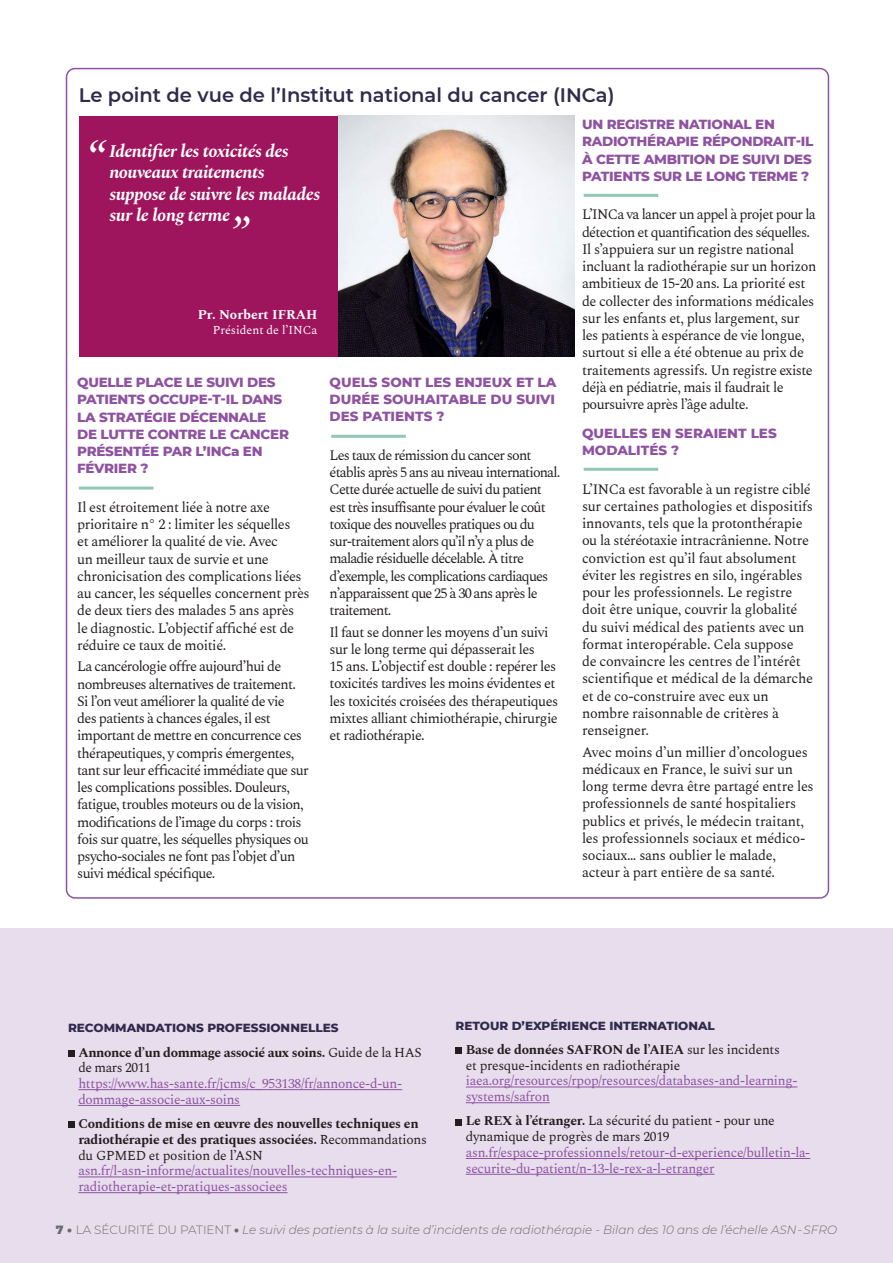
<style>
.page{position:relative;width:893px;height:1263px;background:#fff}
.page>*{position:absolute;margin:0;border:0;box-sizing:border-box;transform-origin:0 0}
.t1{font:italic 700 46.5px "Spectral";color:#fff}
.t2{font:600 19.5px "Montserrat";color:#302a4c}
.t3{font:italic 700 18px/21.6px "Spectral";letter-spacing:-.03em;color:#fff}
.t4{font:14.25px/17.2px "Spectral";letter-spacing:-.03em;color:#231f20}
.t5{font:14.25px/17.2px "Spectral";letter-spacing:-.05em;color:#231f20}
.t6{font:14.25px/17.2px "Spectral";letter-spacing:-.06em;color:#231f20}
.t7{font:13.5px/15.8px "Spectral";letter-spacing:-.02em;color:#8e52a1}
.t8{font:800 13.5px/17.2px "Montserrat";letter-spacing:-.02em;color:#8e52a1}
.t9{font:800 13.5px/17.2px "Montserrat";color:#8e52a1}
.t10{font:700 13.5px "Spectral";color:#fff}
.t11{font:italic 300 12px "Montserrat";color:#6c6d70}
.t12{font:800 12px "Montserrat";color:#302a4c}
.t13{font:12px "Spectral";color:#fff}
.s1{font-weight:700;color:#231f20}
.s2{color:#231f20}
.s3{font-weight:900;font-style:normal}
.s4{font-style:normal}
</style>
<div class="page">
<div style="left:0;top:928px;width:893px;height:335px;background:#e7dded"></div>
<hr style="left:78px;top:1089px;width:324px;height:1px;background:#8e52a1">
<hr style="left:78px;top:1105px;width:162px;height:1px;background:#8e52a1">
<hr style="left:78px;top:1176px;width:319px;height:1px;background:#8e52a1">
<hr style="left:78px;top:1192px;width:210px;height:1px;background:#8e52a1">
<svg style="left:68px;top:1050px;width:6px;height:6px"></svg>
<svg style="left:68px;top:1122px;width:6px;height:6px"></svg>
<hr style="left:466px;top:1087px;width:331px;height:1px;background:#8e52a1">
<hr style="left:466px;top:1102px;width:84px;height:1px;background:#8e52a1">
<hr style="left:466px;top:1158px;width:344px;height:1px;background:#8e52a1">
<hr style="left:466px;top:1174px;width:248px;height:1px;background:#8e52a1">
<div style="left:455px;top:1047px;width:7px;height:7px;background:#231f20"></div>
<div style="left:455px;top:1119px;width:7px;height:6px;background:#231f20"></div>
<div style="left:79px;top:116px;width:259px;height:241px;background:#9e145d"></div>
<img style="left:338px;top:116px;width:237px;height:241px">
<hr style="left:584px;top:194px;width:74px;height:3px;background:#91c8b5">
<hr style="left:79px;top:486px;width:74px;height:3px;background:#91c8b5">
<hr style="left:584px;top:468px;width:74px;height:3px;background:#91c8b5">
<hr style="left:331px;top:435px;width:75px;height:3px;background:#91c8b5">
<p class="t2" style="left:79px;top:81px;width:537px">Le point de vue de l’Institut national du cancer (INCa)</p>
<p class="t1" style="left:85px;top:126px;width:21px">“</p>
<p class="t3" style="left:109px;top:139px;width:212px">Identifier les toxicités des nouveaux traitements suppose de suivre les malades sur le long terme</p>
<p class="t1" style="left:230px;top:202px;width:21px">”</p>
<p class="t10" style="left:198px;top:304px;width:121px">Pr. Norbert IFRAH</p>
<p class="t13" style="left:213px;top:321px;width:106px">Président de l’INCa</p>
<p class="t8" style="left:77px;top:373px;width:213px">QUELLE PLACE LE SUIVI DES<br>PATIENTS OCCUPE-T-IL DANS<br>LA STRATÉGIE DÉCENNALE<br>DE LUTTE CONTRE LE CANCER<br>PRÉSENTÉE PAR L’INCa EN<br>FÉVRIER ?</p>
<p class="t4" style="left:77px;top:497px;width:234px">Il est étroitement liée à notre axe prioritaire n° 2 : limiter les séquelles<br>et améliorer la qualité de vie. Avec<br>un meilleur taux de survie et une chronicisation des complications liées au cancer, les séquelles concernent près de deux tiers des malades 5 ans après<br>le diagnostic. L’objectif affiché est de réduire ce taux de moitié.</p>
<p class="t5" style="left:77px;top:657px;width:233px">La cancérologie offre aujourd’hui de nombreuses alternatives de traitement.<br>Si l’on veut améliorer la qualité de vie<br>des patients à chances égales, il est important de mettre en concurrence ces thérapeutiques, y compris émergentes, tant sur leur efficacité immédiate que sur les complications possibles. Douleurs, fatigue, troubles moteurs ou de la vision, modifications de l’image du corps : trois fois sur quatre, les séquelles physiques ou psycho-sociales ne font pas l’objet d’un suivi médical spécifique.</p>
<p class="t8" style="left:330px;top:373px;width:228px;text-align:justify">QUELS SONT LES ENJEUX ET LA DURÉE SOUHAITABLE DU SUIVI DES PATIENTS ?</p>
<p class="t6" style="left:330px;top:445px;width:232px">Les taux de rémission du cancer sont établis après 5 ans au niveau international.<br>Cette durée actuelle de suivi du patient est très insuffisante pour évaluer le coût toxique des nouvelles pratiques ou du sur-traitement alors qu’il n’y a plus de maladie résiduelle décelable. À titre d’exemple, les complications cardiaques n’apparaissent que 25 à 30 ans après le traitement.</p>
<p class="t4" style="left:330px;top:622px;width:230px">Il faut se donner les moyens d’un suivi sur le long terme qui dépasserait les<br>15 ans. L’objectif est double : repérer les toxicités tardives les moins évidentes et les toxicités croisées des thérapeutiques mixtes alliant chimiothérapie, chirurgie et radiothérapie.</p>
<p class="t8" style="left:582px;top:115px;width:233px">UN REGISTRE NATIONAL EN<br>RADIOTHÉRAPIE RÉPONDRAIT-IL<br>À CETTE AMBITION DE SUIVI DES<br>PATIENTS SUR LE LONG TERME ?</p>
<p class="t4" style="left:582px;top:205px;width:236px">L’INCa va lancer un appel à projet pour la détection et quantification des séquelles.<br>Il s’appuiera sur un registre national incluant la radiothérapie sur un horizon ambitieux de 15-20 ans. La priorité est de collecter des informations médicales sur les enfants et, plus largement, sur les patients à espérance de vie longue, surtout si elle a été obtenue au prix de traitements agressifs. Un registre existe déjà en pédiatrie, mais il faudrait le poursuivre après l’âge adulte.</p>
<p class="t9" style="left:582px;top:424px;width:196px">QUELLES EN SERAIENT LES<br>MODALITÉS ?</p>
<p class="t4" style="left:582px;top:479px;width:233px">L’INCa est favorable à un registre ciblé sur certaines pathologies et dispositifs innovants, tels que la protonthérapie ou la stéréotaxie intracrânienne. Notre conviction est qu’il faut absolument éviter les registres en silo, ingérables pour les professionnels. Le registre doit être unique, couvrir la globalité du suivi médical des patients avec un format interopérable. Cela suppose<br>de convaincre les centres de l’intérêt scientifique et médical de la démarche et de co-construire avec eux un nombre raisonnable de critères à renseigner.</p>
<p class="t4" style="left:582px;top:742px;width:233px">Avec moins d’un millier d’oncologues médicaux en France, le suivi sur un long terme devra être partagé entre les professionnels de santé hospitaliers publics et privés, le médecin traitant, les professionnels sociaux et médico&shy;sociaux… sans oublier le malade, acteur à part entière de sa santé.</p>
<p class="t12" style="left:68px;top:1019px;width:272px">RECOMMANDATIONS PROFESSIONNELLES</p>
<p class="t7" style="left:78px;top:1043px;width:345px"><span class="s1">Annonce d’un dommage associé aux soins.</span> <span class="s2">Guide de la HAS de mars 2011 </span>https://www.has-sante.fr/jcms/c_953138/fr/annonce-d-un&shy;dommage-associe-aux-soins</p>
<p class="t7" style="left:78px;top:1115px;width:350px"><span class="s1">Conditions de mise en œuvre des nouvelles techniques en radiothérapie et des pratiques associées.</span> <span class="s2">Recommandations du GPMED et position de l’ASN </span>asn.fr/l-asn-informe/actualites/nouvelles-techniques-en&shy;radiotherapie-et-pratiques-associees</p>
<p class="t12" style="left:455px;top:1016px;width:261px">RETOUR D’EXPÉRIENCE INTERNATIONAL</p>
<p class="t7" style="left:466px;top:1040px;width:333px"><span class="s1">Base de données SAFRON de l’AIEA</span> <span class="s2">sur les incidents<br>et presque-incidents en radiothérapie </span>iaea.org/resources/rpop/resources/databases-and-learning&shy;systems/safron</p>
<p class="t7" style="left:466px;top:1112px;width:346px"><span class="s1">Le REX à l’étranger.</span> <span class="s2">La sécurité du patient - pour une dynamique de progrès de mars 2019 </span>asn.fr/espace-professionnels/retour-d-experience/bulletin-la&shy;securite-du-patient/n-13-le-rex-a-l-etranger</p>
<p class="t11" style="left:56px;top:1222px;width:783px"><span class="s3">7 •</span> <span class="s4">LA SÉCURITÉ DU PATIENT</span> <span class="s3">•</span> Le suivi des patients à la suite d’incidents de radiothérapie - Bilan des 10 ans de l’échelle ASN-SFRO</p>
</div>
